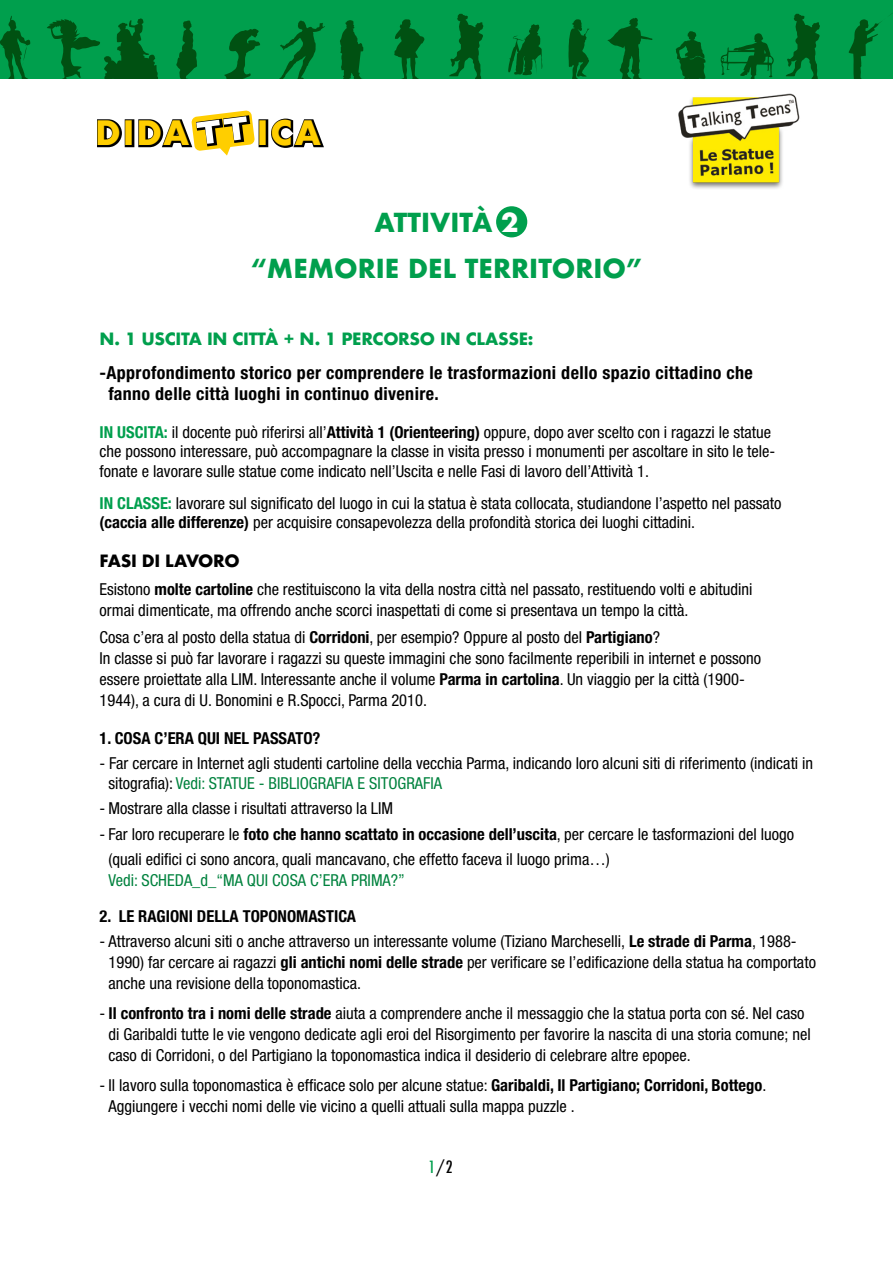
<style>
.page{position:relative;width:893px;height:1263px;background:#fff}
.page>*{position:absolute;margin:0;border:0;box-sizing:border-box;transform-origin:0 0}
.t1{font:700 32.7px "Futura";letter-spacing:.06em;color:#ffce00}
.t2{font:700 25.5px "Futura";color:#009f4d}
.t3{font:700 condensed 18px/21px "Helvetica Neue LT Std";letter-spacing:.02em;color:#000}
.t4{font:condensed 16.5px/21px "Helvetica Neue LT Std";color:#000}
.t5{font:700 condensed 16.5px "Helvetica Neue LT Std";color:#000}
.t6{font:700 16.5px "Futura";letter-spacing:-.02em;color:#009f4d}
.t7{font:condensed 16.5px "Helvetica Neue LT Std";color:#00823e}
.t8{font:700 16.5px "Futura";letter-spacing:-.02em;color:#000}
.t9{font:500 condensed 16.5px "Futura";color:#000}
.s1{color:#fff}
.s2{font-weight:700;color:#009f4d}
.s3{font-weight:700}
.s4{color:#00823e}
.s5{color:#009f4d}
</style>
<div class="page">
<div style="left:0;top:0;width:893px;height:79px;background:#009f4d"></div>
<svg style="left:0;top:16px;width:30px;height:63px"></svg>
<svg style="left:176px;top:21px;width:21px;height:58px"></svg>
<svg style="left:224px;top:29px;width:36px;height:50px"></svg>
<svg style="left:279px;top:21px;width:46px;height:58px"></svg>
<svg style="left:340px;top:20px;width:24px;height:59px"></svg>
<svg style="left:394px;top:19px;width:30px;height:60px"></svg>
<svg style="left:508px;top:24px;width:34px;height:51px"></svg>
<svg style="left:568px;top:19px;width:21px;height:60px"></svg>
<svg style="left:607px;top:18px;width:45px;height:61px"></svg>
<svg style="left:676px;top:31px;width:30px;height:37px"></svg>
<svg style="left:721px;top:33px;width:53px;height:35px"></svg>
<svg style="left:848px;top:13px;width:45px;height:66px"></svg>
<svg style="left:47px;top:18px;width:111px;height:61px"></svg>
<svg style="left:449px;top:14px;width:34px;height:65px"></svg>
<svg style="left:787px;top:14px;width:33px;height:65px"></svg>
<img style="left:678px;top:68px;width:128px;height:121px">
<svg style="left:97px;top:110px;width:227px;height:46px"></svg>
<div style="left:496px;top:206px;width:31px;height:31px;background:#009f4d;border-radius:50%"></div>
<h1 class="t1" style="left:95px;top:109px;width:96px">DIDA</h1>
<h1 class="t1" style="left:257px;top:109px;width:66px">ICA</h1>
<h2 class="t2" style="left:374px;top:204px;width:146px">ATTIVITÀ <span class="s1">2</span></h2>
<h2 class="t2" style="left:250px;top:250px;width:394px">“MEMORIE DEL TERRITORIO”</h2>
<p class="t6" style="left:100px;top:327px;width:435px">N. 1 USCITA IN CITTÀ + N. 1 PERCORSO IN CLASSE:</p>
<p class="t3" style="left:109px;top:361px;width:646px;text-indent:-9px">-Approfondimento storico per comprendere le trasformazioni dello spazio cittadino che fanno delle città luoghi in continuo divenire.</p>
<p class="t4" style="left:100px;top:422px;width:677px;line-height:19.5px"><span class="s2">IN USCITA:</span> il docente può riferirsi all’<span class="s3">Attività 1 (Orienteering)</span> oppure, dopo aver scelto con i ragazzi le statue che possono interessare, può accompagnare la classe in visita presso i monumenti per ascoltare in sito le tele&shy;fonate e lavorare sulle statue come indicato nell’Uscita e nelle Fasi di lavoro dell’Attività 1.</p>
<p class="t4" style="left:100px;top:493px;width:683px;line-height:19.5px"><span class="s2">IN CLASSE:</span> lavorare sul significato del luogo in cui la statua è stata collocata, studiandone l’aspetto nel passato <span class="s3">(caccia alle differenze)</span> per acquisire consapevolezza della profondità storica dei luoghi cittadini.</p>
<p class="t8" style="left:100px;top:549px;width:142px">FASI DI LAVORO</p>
<p class="t4" style="left:100px;top:579px;width:654px">Esistono <span class="s3">molte cartoline</span> che restituiscono la vita della nostra città nel passato, restituendo volti e abitudini ormai dimenticate, ma offrendo anche scorci inaspettati di come si presentava un tempo la città.</p>
<p class="t4" style="left:100px;top:627px;width:663px">Cosa c’era al posto della statua di <span class="s3">Corridoni</span>, per esempio? Oppure al posto del <span class="s3">Partigiano</span>?<br>In classe si può far lavorare i ragazzi su queste immagini che sono facilmente reperibili in internet e possono essere proiettate alla LIM. Interessante anche il volume <span class="s3">Parma in cartolina</span>. Un viaggio per la città (1900- 1944), a cura di U. Bonomini e R.Spocci, Parma 2010.</p>
<p class="t5" style="left:100px;top:728px;width:222px">1. COSA C’ERA QUI NEL PASSATO?</p>
<p class="t4" style="left:109px;top:754px;width:706px;line-height:19.5px;text-indent:-9px">- Far cercare in Internet agli studenti cartoline della vecchia Parma, indicando loro alcuni siti di riferimento (indicati in sitografia): <span class="s4">Vedi: STATUE - BIBLIOGRAFIA E SITOGRAFIA</span></p>
<p class="t4" style="left:100px;top:798px;width:295px">- Mostrare alla classe i risultati attraverso la LIM</p>
<p class="t4" style="left:109px;top:821px;width:687px;line-height:25.5px;text-indent:-9px">- Far loro recuperare le <span class="s3">foto che hanno scattato in occasione dell’uscita</span>, per cercare le tasformazioni del luogo (quali edifici ci sono ancora, quali mancavano, che effetto faceva il luogo prima…)</p>
<p class="t7" style="left:109px;top:871px;width:298px">Vedi: SCHEDA_d_“MA QUI COSA C’ERA PRIMA?”</p>
<p class="t5" style="left:100px;top:906px;width:258px">2. LE RAGIONI DELLA TOPONOMASTICA</p>
<p class="t4" style="left:109px;top:931px;width:709px;text-indent:-9px">- Attraverso alcuni siti o anche attraverso un interessante volume (Tiziano Marcheselli, <span class="s3">Le strade di Parma</span>, 1988-<br>1990) far cercare ai ragazzi <span class="s3">gli antichi nomi delle strade</span> per verificare se l’edificazione della statua ha comportato anche una revisione della toponomastica.</p>
<p class="t4" style="left:109px;top:1003px;width:704px;text-indent:-9px">- <span class="s3">Il confronto tra i nomi delle strade</span> aiuta a comprendere anche il messaggio che la statua porta con sé. Nel caso di Garibaldi tutte le vie vengono dedicate agli eroi del Risorgimento per favorire la nascita di una storia comune; nel caso di Corridoni, o del Partigiano la toponomastica indica il desiderio di celebrare altre epopee.</p>
<p class="t4" style="left:109px;top:1075px;width:659px;text-indent:-9px">- Il lavoro sulla toponomastica è efficace solo per alcune statue: <span class="s3">Garibaldi, Il Partigiano; Corridoni, Bottego</span>.<br>Aggiungere i vecchi nomi delle vie vicino a quelli attuali sulla mappa puzzle .</p>
<p class="t9" style="left:428px;top:1156px;width:26px"><span class="s5">1</span>/2</p>
</div>
